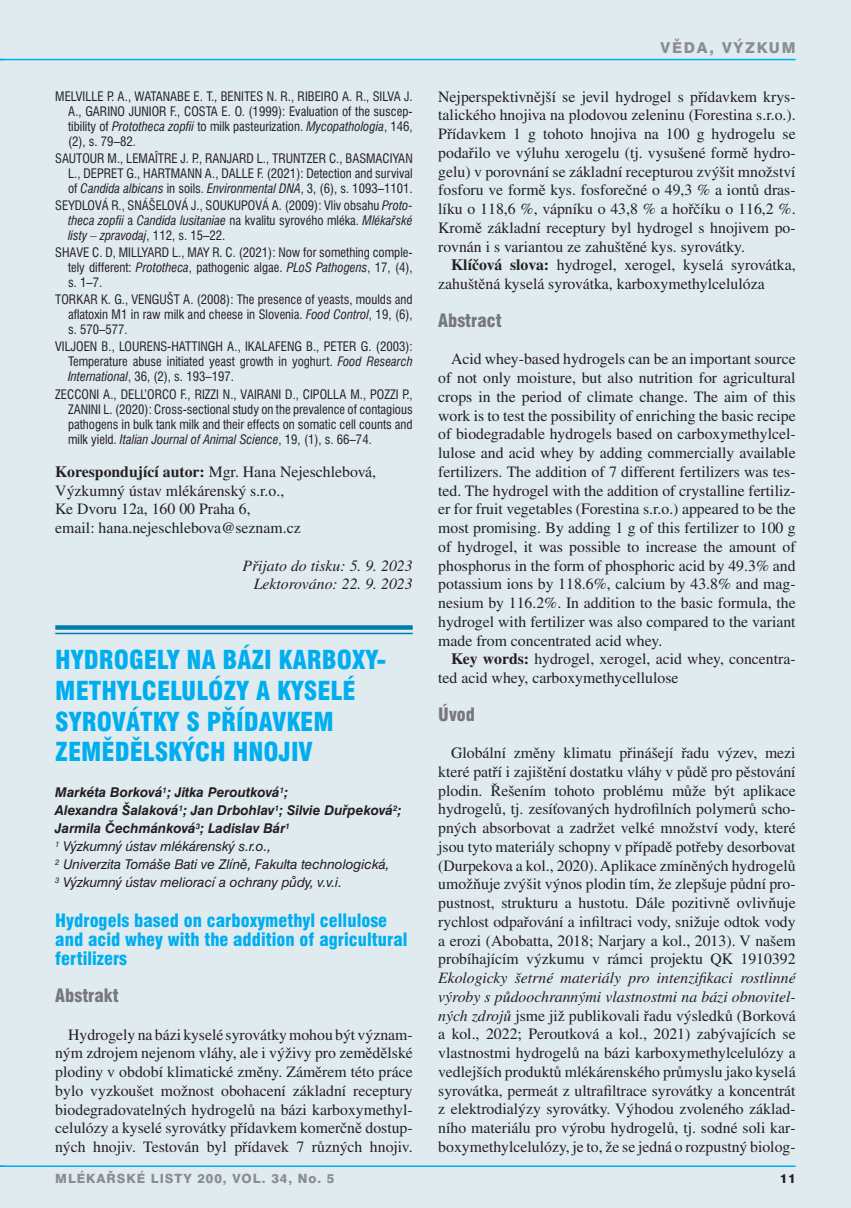
<style>
.page{position:relative;width:851px;height:1208px;background:#fff}
.page>*{position:absolute;margin:0;border:0;box-sizing:border-box;transform-origin:0 0}
.t1{font:900 condensed 25.5px/30.6px "Swiss 721 BTCE";color:#00aeef}
.t2{font:900 condensed 18px/18.8px "Swiss 721 BTCE";color:#00aeef}
.t3{font:900 condensed 18px "Swiss 721 BTCE";color:#76787b}
.t4{font:15.75px/18.8px "Times CE";color:#231f20;text-align:justify}
.t5{font:italic 15.75px/18.8px "Times CE";color:#231f20;text-align:right}
.t6{font:800 15px "Swiss 721 BTCE";letter-spacing:.12em;color:#8a8c8f}
.t7{font:italic 13.5px/18px "Swiss 721 BTCE";color:#231f20}
.t8{font:condensed 12.75px/15px "Swiss 721 BTCE";color:#231f20;text-align:justify}
.t9{font:800 12.75px "Swiss 721 BTCE";letter-spacing:.075em;color:#8a8c8f}
.t10{font:800 12.75px "Swiss 721 BTCE";color:#231f20}
.s1{font-style:italic}
.s2{font-weight:700}
</style>
<div class="page">
<div style="left:0;top:0;width:850px;height:1208px;background:#e0ebf0"></div>
<hr style="left:0;top:59px;width:795px;height:1px;background:#00aeef">
<hr style="left:0;top:1165px;width:795px;height:2px;background:#00aeef">
<div style="left:55px;top:625px;width:357px;height:5px;background:#007dad"></div>
<hr style="left:55px;top:633px;width:357px;height:1px;background:#007dad">
<p class="t8" style="left:68px;top:88px;width:346px;text-indent:-13px">MELVILLE P. A., WATANABE E. T., BENITES N. R., RIBEIRO A. R., SILVA J.<br>A., GARINO JUNIOR F., COSTA E. O. (1999): Evaluation of the suscep&shy;tibility of <span class="s1">Prototheca zopfii</span> to milk pasteurization. <span class="s1">Mycopathologia</span>, 146, (2), s. 79–82.</p>
<p class="t8" style="left:68px;top:150px;width:346px;text-indent:-13px">SAUTOUR M., LEMAÎTRE J. P., RANJARD L., TRUNTZER C., BASMACIYAN L., DEPRET G., HARTMANN A., DALLE F. (2021): Detection and survival of <span class="s1">Candida albicans</span> in soils. <span class="s1">Environmental DNA</span>, 3, (6), s. 1093–1101.</p>
<p class="t8" style="left:68px;top:197px;width:346px;text-indent:-13px">SEYDLOVÁ R., SNÁŠELOVÁ J., SOUKUPOVÁ A. (2009): Vliv obsahu <span class="s1">Proto&shy;theca zopfii</span> a <span class="s1">Candida lusitaniae</span> na kvalitu syrového mléka. <span class="s1">Mlékařské listy – zpravodaj</span>, 112, s. 15–22.</p>
<p class="t8" style="left:68px;top:244px;width:346px;text-indent:-13px">SHAVE C. D, MILLYARD L., MAY R. C. (2021): Now for something comple&shy;tely different: <span class="s1">Prototheca</span>, pathogenic algae. <span class="s1">PLoS Pathogens</span>, 17, (4), s. 1–7.</p>
<p class="t8" style="left:68px;top:291px;width:346px;text-indent:-13px">TORKAR K. G., VENGUŠT A. (2008): The presence of yeasts, moulds and aflatoxin M1 in raw milk and cheese in Slovenia. <span class="s1">Food Control</span>, 19, (6), s. 570–577.</p>
<p class="t8" style="left:68px;top:339px;width:346px;text-indent:-13px">VILJOEN B., LOURENS-HATTINGH A., IKALAFENG B., PETER G. (2003):<br>Temperature abuse initiated yeast growth in yoghurt. <span class="s1">Food Research International</span>, 36, (2), s. 193–197.</p>
<p class="t8" style="left:68px;top:386px;width:346px;text-indent:-13px">ZECCONI A., DELL’ORCO F., RIZZI N., VAIRANI D., CIPOLLA M., POZZI P., ZANINI L. (2020): Cross-sectional study on the prevalence of contagious pathogens in bulk tank milk and their effects on somatic cell counts and milk yield. <span class="s1">Italian Journal of Animal Science</span>, 19, (1), s. 66–74.</p>
<p class="t4" style="left:55px;top:462px;width:322px;text-align:left"><span class="s2">Korespondující autor:</span> Mgr. Hana Nejeschlebová, Výzkumný ústav mlékárenský s.r.o.,<br>Ke Dvoru 12a, 160 00 Praha 6,<br>email: hana.nejeschlebova@seznam.cz</p>
<p class="t5" style="left:242px;top:556px;width:172px">Přijato do tisku: 5. 9. 2023<br>Lektorováno: 22. 9. 2023</p>
<h1 class="t1" style="left:55px;top:644px;width:333px">Hydrogely na bázi karboxy&shy;methylcelulózy a kyselé syrovátky s přídavkem zemědělských hnojiv</h1>
<p class="t7" style="left:55px;top:783px;width:348px"><span class="s2">Markéta Borková</span><sup>1</sup><span class="s2">; Jitka Peroutková</span><sup>1</sup><span class="s2">;<br>Alexandra Šalaková</span><sup>1</sup><span class="s2">; Jan Drbohlav</span><sup>1</sup><span class="s2">; Silvie Duřpeková</span><sup>2</sup><span class="s2">; Jarmila Čechmánková</span><sup>3</sup><span class="s2">; Ladislav Bár</span><sup>1<br></sup><sup>1</sup> Výzkumný ústav mlékárenský s.r.o.,<br><sup>2</sup> Univerzita Tomáše Bati ve Zlíně, Fakulta technologická,<br><sup>3</sup> Výzkumný ústav meliorací a ochrany půdy, v.v.i.</p>
<p class="t2" style="left:55px;top:910px;width:353px">Hydrogels based on carboxymethyl cellulose and acid whey with the addition of agricultural fertilizers</p>
<p class="t3" style="left:55px;top:983px;width:65px">Abstrakt</p>
<p class="t4" style="left:55px;top:1024px;width:359px;text-indent:13px">Hydrogely na bázi kyselé syrovátky mohou být význam&shy;ným zdrojem nejenom vláhy, ale i výživy pro zemědělské plodiny v období klimatické změny. Záměrem této práce bylo vyzkoušet možnost obohacení základní receptury biodegradovatelných hydrogelů na bázi karboxymethyl&shy;celulózy a kyselé syrovátky přídavkem komerčně dostup&shy;ných hnojiv. Testován byl přídavek 7 různých hnojiv.</p>
<p class="t6" style="left:660px;top:38px;width:137px">VĚDA, VÝZKUM</p>
<p class="t4" style="left:438px;top:87px;width:359px">Nejperspektivnější se jevil hydrogel s přídavkem krys&shy;talického hnojiva na plodovou zeleninu (Forestina s.r.o.).<br>Přídavkem 1 g tohoto hnojiva na 100 g hydrogelu se podařilo ve výluhu xerogelu (tj. vysušené formě hydro&shy;gelu) v porovnání se základní recepturou zvýšit množství fosforu ve formě kys. fosforečné o 49,3 % a iontů dras&shy;líku o 118,6 %, vápníku o 43,8 % a hořčíku o 116,2 %.<br>Kromě základní receptury byl hydrogel s hnojivem po&shy;rovnán i s variantou ze zahuštěné kys. syrovátky.</p>
<p class="t4" style="left:438px;top:255px;width:359px;text-indent:13px"><span class="s2">Klíčová slova:</span> hydrogel, xerogel, kyselá syrovátka, zahuštěná kyselá syrovátka, karboxymethylcelulóza</p>
<p class="t3" style="left:438px;top:308px;width:65px">Abstract</p>
<p class="t4" style="left:438px;top:349px;width:359px;text-indent:13px">Acid whey-based hydrogels can be an important source of not only moisture, but also nutrition for agricultural crops in the period of climate change. The aim of this work is to test the possibility of enriching the basic recipe of biodegradable hydrogels based on carboxymethylcel&shy;lulose and acid whey by adding commercially available fertilizers. The addition of 7 different fertilizers was tes&shy;ted. The hydrogel with the addition of crystalline fertiliz&shy;er for fruit vegetables (Forestina s.r.o.) appeared to be the most promising. By adding 1 g of this fertilizer to 100 g of hydrogel, it was possible to increase the amount of phosphorus in the form of phosphoric acid by 49.3% and potassium ions by 118.6%, calcium by 43.8% and mag&shy;nesium by 116.2%. In addition to the basic formula, the hydrogel with fertilizer was also compared to the variant made from concentrated acid whey.</p>
<p class="t4" style="left:438px;top:649px;width:359px;text-indent:13px"><span class="s2">Key words:</span> hydrogel, xerogel, acid whey, concentra&shy;ted acid whey, carboxymethycellulose</p>
<p class="t3" style="left:438px;top:702px;width:38px">Úvod</p>
<p class="t4" style="left:438px;top:743px;width:359px;text-indent:13px">Globální změny klimatu přinášejí řadu výzev, mezi které patří i zajištění dostatku vláhy v půdě pro pěstování plodin. Řešením tohoto problému může být aplikace hydrogelů, tj. zesíťovaných hydrofilních polymerů scho&shy;pných absorbovat a zadržet velké množství vody, které jsou tyto materiály schopny v případě potřeby desorbovat (Durpekova a kol., 2020). Aplikace zmíněných hydrogelů umožňuje zvýšit výnos plodin tím, že zlepšuje půdní pro&shy;pustnost, strukturu a hustotu. Dále pozitivně ovlivňuje rychlost odpařování a infiltraci vody, snižuje odtok vody a erozi (Abobatta, 2018; Narjary a kol., 2013). V našem probíhajícím výzkumu v rámci projektu QK 1910392</p>
<p class="t4" style="left:438px;top:968px;width:359px"><span class="s1">Ekologicky šetrné materiály pro intenzifikaci rostlinné výroby s půdoochrannými vlastnostmi na bázi obnovitel&shy;ných zdrojů</span> jsme již publikovali řadu výsledků (Borková a kol., 2022; Peroutková a kol., 2021) zabývajících se vlastnostmi hydrogelů na bázi karboxymethylcelulózy a vedlejších produktů mlékárenského průmyslu jako kyselá syrovátka, permeát z ultrafiltrace syrovátky a koncentrát z elektrodialýzy syrovátky. Výhodou zvoleného základ&shy;ního materiálu pro výrobu hydrogelů, tj. sodné soli kar&shy;boxymethylcelulózy, je to, že se jedná o rozpustný biolog-</p>
<p class="t9" style="left:55px;top:1170px;width:280px">MLÉKAŘSKÉ LISTY 200, VOL. 34, NO. 5</p>
<p class="t10" style="left:779px;top:1170px;width:18px">11</p>
</div>
